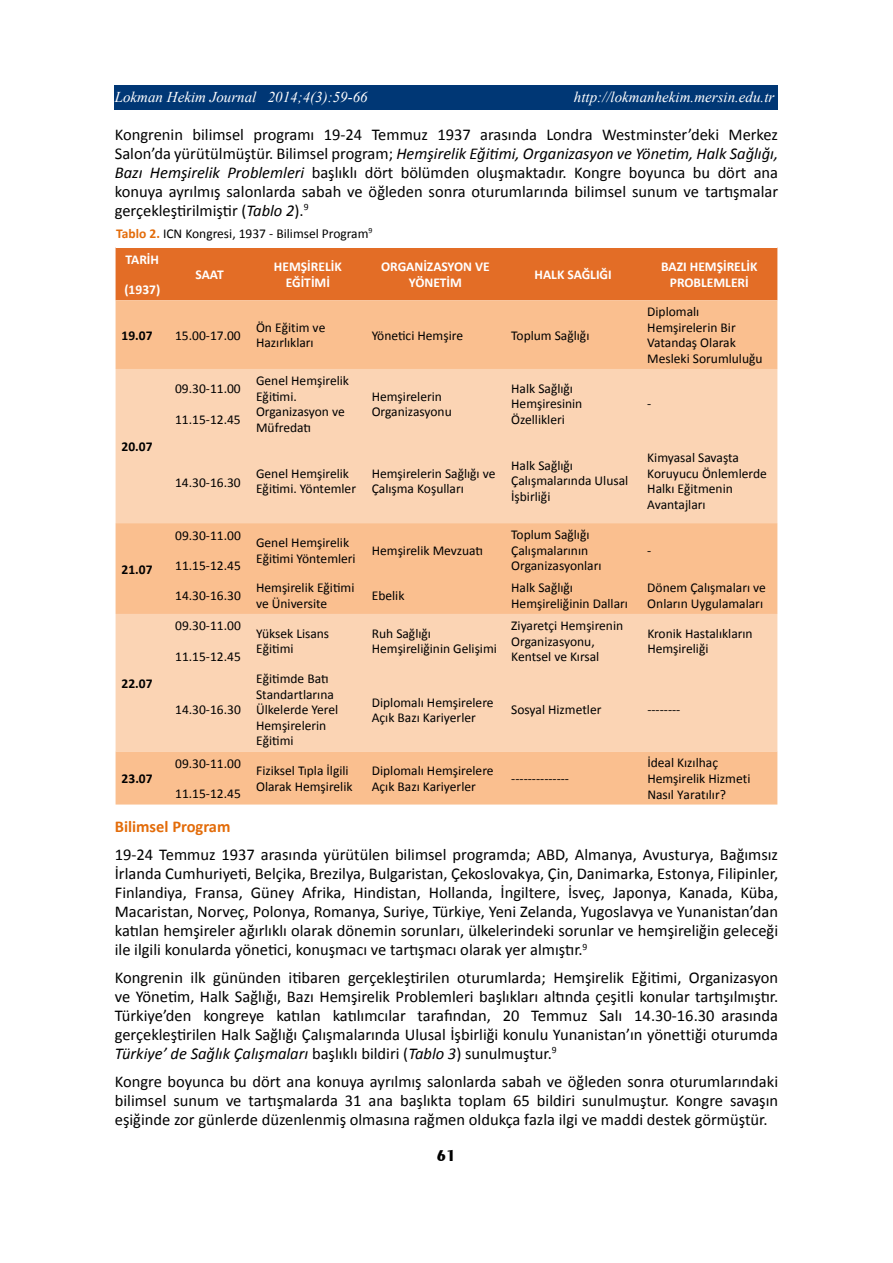
<style>
.page{position:relative;width:893px;height:1263px;background:#fff}
.page>*{position:absolute;margin:0;border:0;box-sizing:border-box;transform-origin:0 0}
.t1{font:16.5px/19px "Calibri";color:#000;text-align:justify}
.t2{font:700 16.5px "Calibri";color:#e36c0a}
.t3{font:700 16.5px "Exotic 350 BT";color:#000}
.t4{font:italic 15px "Times New Roman";color:#fff}
.t5{font:13.5px/15.6px "Calibri";color:#000}
.t6{font:700 13.5px/15.5px "Calibri";color:#fff;text-align:center}
.t7{font:700 13.5px "Calibri";color:#000}
.s1{font-style:italic}
.s2{font-weight:700;color:#e36c0a}
</style>
<div class="page">
<div style="left:115px;top:85px;width:663px;height:24px;background:#003775"></div>
<div style="left:116px;top:248px;width:661px;height:52px;background:#e36d26"></div>
<div style="left:116px;top:300px;width:661px;height:504px;background:#fabf8f"></div>
<svg style="left:116px;top:369px;width:661px;height:382px;background:#facfab"></svg>
<p class="t4" style="left:115px;top:86px;width:254px">Lokman Hekim Journal 2014;4(3):59-66</p>
<p class="t4" style="left:574px;top:86px;width:202px">http://lokmanhekim.mersin.edu.tr</p>
<p class="t1" style="left:115px;top:125px;width:665px">Kongrenin bilimsel programı 19-24 Temmuz 1937 arasında Londra Westminster’deki Merkez Salon’da yürütülmüştür. Bilimsel program; <span class="s1">Hemşirelik Eğitimi, Organizasyon ve Yönetim, Halk Sağlığı, Bazı Hemşirelik Problemleri</span> başlıklı dört bölümden oluşmaktadır. Kongre boyunca bu dört ana konuya ayrılmış salonlarda sabah ve öğleden sonra oturumlarında bilimsel sunum ve tartışmalar gerçekleştirilmiştir (<span class="s1">Tablo 2</span>).<sup>9</sup></p>
<p class="t5" style="left:116px;top:225px;width:258px"><span class="s2">Tablo 2.</span> ICN Kongresi, 1937 - Bilimsel Program<sup>9</sup></p>
<p class="t6" style="left:126px;top:251px;width:35px">TARİH</p>
<p class="t6" style="left:124px;top:282px;width:37px">(1937)</p>
<p class="t6" style="left:195px;top:267px;width:30px">SAAT</p>
<p class="t6" style="left:274px;top:259px;width:69px">HEMŞİRELİK<br>EĞİTİMİ</p>
<p class="t6" style="left:381px;top:259px;width:110px">ORGANİZASYON VE<br>YÖNETİM</p>
<p class="t6" style="left:535px;top:267px;width:79px">HALK SAĞLIĞI</p>
<p class="t6" style="left:661px;top:259px;width:98px">BAZI HEMŞİRELİK<br>PROBLEMLERİ</p>
<p class="t7" style="left:122px;top:327px;width:32px">19.07</p>
<p class="t5" style="left:175px;top:327px;width:67px">15.00-17.00</p>
<p class="t5" style="left:256px;top:320px;width:71px">Ön Eğitim ve<br>Hazırlıkları</p>
<p class="t5" style="left:372px;top:327px;width:93px">Yönetici Hemşire</p>
<p class="t5" style="left:511px;top:327px;width:80px">Toplum Sağlığı</p>
<p class="t5" style="left:175px;top:381px;width:67px">09.30-11.00</p>
<p class="t5" style="left:175px;top:411px;width:67px">11.15-12.45</p>
<p class="t5" style="left:256px;top:373px;width:95px">Genel Hemşirelik<br>Eğitimi.<br>Organizasyon ve<br>Müfredatı</p>
<p class="t5" style="left:372px;top:388px;width:82px">Hemşirelerin<br>Organizasyonu</p>
<p class="t5" style="left:511px;top:381px;width:73px">Halk Sağlığı<br>Hemşiresinin<br>Özellikleri</p>
<p class="t5" style="left:647px;top:304px;width:117px">Diplomalı<br>Hemşirelerin Bir<br>Vatandaş Olarak<br>Mesleki Sorumluluğu</p>
<p class="t5" style="left:647px;top:396px;width:6px">-</p>
<p class="t7" style="left:122px;top:438px;width:32px">20.07</p>
<p class="t7" style="left:122px;top:560px;width:32px">21.07</p>
<p class="t7" style="left:122px;top:675px;width:32px">22.07</p>
<p class="t7" style="left:122px;top:770px;width:32px">23.07</p>
<p class="t5" style="left:175px;top:474px;width:67px">14.30-16.30</p>
<p class="t5" style="left:256px;top:465px;width:101px">Genel Hemşirelik<br>Eğitimi. Yöntemler</p>
<p class="t5" style="left:372px;top:465px;width:125px">Hemşirelerin Sağlığı ve<br>Çalışma Koşulları</p>
<p class="t5" style="left:511px;top:458px;width:119px">Halk Sağlığı<br>Çalışmalarında Ulusal<br>İşbirliği</p>
<p class="t5" style="left:647px;top:450px;width:121px">Kimyasal Savaşta<br>Koruyucu Önlemlerde<br>Halkı Eğitmenin<br>Avantajları</p>
<p class="t5" style="left:175px;top:527px;width:67px">09.30-11.00</p>
<p class="t5" style="left:175px;top:558px;width:67px">11.15-12.45</p>
<p class="t5" style="left:256px;top:535px;width:101px">Genel Hemşirelik<br>Eğitimi Yöntemleri</p>
<p class="t5" style="left:372px;top:542px;width:113px">Hemşirelik Mevzuatı</p>
<p class="t5" style="left:511px;top:527px;width:92px">Toplum Sağlığı<br>Çalışmalarının<br>Organizasyonları</p>
<p class="t5" style="left:647px;top:542px;width:6px">-</p>
<p class="t5" style="left:175px;top:588px;width:67px">14.30-16.30</p>
<p class="t5" style="left:256px;top:580px;width:100px">Hemşirelik Eğitimi ve Üniversite</p>
<p class="t5" style="left:372px;top:588px;width:34px">Ebelik</p>
<p class="t5" style="left:511px;top:580px;width:118px">Halk Sağlığı<br>Hemşireliğinin Dalları</p>
<p class="t5" style="left:647px;top:580px;width:120px">Dönem Çalışmaları ve<br>Onların Uygulamaları</p>
<p class="t5" style="left:175px;top:618px;width:67px">09.30-11.00</p>
<p class="t5" style="left:175px;top:649px;width:67px">11.15-12.45</p>
<p class="t5" style="left:175px;top:702px;width:67px">14.30-16.30</p>
<p class="t5" style="left:175px;top:755px;width:67px">09.30-11.00</p>
<p class="t5" style="left:175px;top:786px;width:67px">11.15-12.45</p>
<p class="t5" style="left:256px;top:626px;width:75px">Yüksek Lisans<br>Eğitimi</p>
<p class="t5" style="left:372px;top:626px;width:127px">Ruh Sağlığı<br>Hemşireliğinin Gelişimi</p>
<p class="t5" style="left:511px;top:618px;width:113px">Ziyaretçi Hemşirenin<br>Organizasyonu,<br>Kentsel ve Kırsal</p>
<p class="t5" style="left:647px;top:626px;width:107px">Kronik Hastalıkların<br>Hemşireliği</p>
<p class="t5" style="left:256px;top:671px;width:84px">Eğitimde Batı<br>Standartlarına<br>Ülkelerde Yerel<br>Hemşirelerin<br>Eğitimi</p>
<p class="t5" style="left:372px;top:694px;width:123px">Diplomalı Hemşirelere<br>Açık Bazı Kariyerler</p>
<p class="t5" style="left:511px;top:702px;width:92px">Sosyal Hizmetler</p>
<p class="t5" style="left:647px;top:702px;width:35px">--------</p>
<p class="t5" style="left:256px;top:763px;width:98px">Fiziksel Tıpla İlgili<br>Olarak Hemşirelik</p>
<p class="t5" style="left:372px;top:763px;width:123px">Diplomalı Hemşirelere<br>Açık Bazı Kariyerler</p>
<p class="t5" style="left:511px;top:771px;width:59px">--------------</p>
<p class="t5" style="left:647px;top:755px;width:105px">İdeal Kızılhaç<br>Hemşirelik Hizmeti<br>Nasıl Yaratılır?</p>
<p class="t2" style="left:115px;top:816px;width:117px">Bilimsel Program</p>
<p class="t1" style="left:115px;top:845px;width:665px">19-24 Temmuz 1937 arasında yürütülen bilimsel programda; ABD, Almanya, Avusturya, Bağımsız İrlanda Cumhuriyeti, Belçika, Brezilya, Bulgaristan, Çekoslovakya, Çin, Danimarka, Estonya, Filipinler, Finlandiya, Fransa, Güney Afrika, Hindistan, Hollanda, İngiltere, İsveç, Japonya, Kanada, Küba, Macaristan, Norveç, Polonya, Romanya, Suriye, Türkiye, Yeni Zelanda, Yugoslavya ve Yunanistan’dan katılan hemşireler ağırlıklı olarak dönemin sorunları, ülkelerindeki sorunlar ve hemşireliğin geleceği ile ilgili konularda yönetici, konuşmacı ve tartışmacı olarak yer almıştır.<sup>9</sup></p>
<p class="t1" style="left:115px;top:968px;width:665px">Kongrenin ilk gününden itibaren gerçekleştirilen oturumlarda; Hemşirelik Eğitimi, Organizasyon ve Yönetim, Halk Sağlığı, Bazı Hemşirelik Problemleri başlıkları altında çeşitli konular tartışılmıştır.<br>Türkiye’den kongreye katılan katılımcılar tarafından, 20 Temmuz Salı 14.30-16.30 arasında gerçekleştirilen Halk Sağlığı Çalışmalarında Ulusal İşbirliği konulu Yunanistan’ın yönettiği oturumda <span class="s1">Türkiye’ de Sağlık Çalışmaları</span> başlıklı bildiri (<span class="s1">Tablo 3</span>) sunulmuştur.<sup>9</sup></p>
<p class="t1" style="left:115px;top:1072px;width:665px">Kongre boyunca bu dört ana konuya ayrılmış salonlarda sabah ve öğleden sonra oturumlarındaki bilimsel sunum ve tartışmalarda 31 ana başlıkta toplam 65 bildiri sunulmuştur. Kongre savaşın eşiğinde zor günlerde düzenlenmiş olmasına rağmen oldukça fazla ilgi ve maddi destek görmüştür.</p>
<p class="t3" style="left:437px;top:1145px;width:21px">61</p>
</div>
